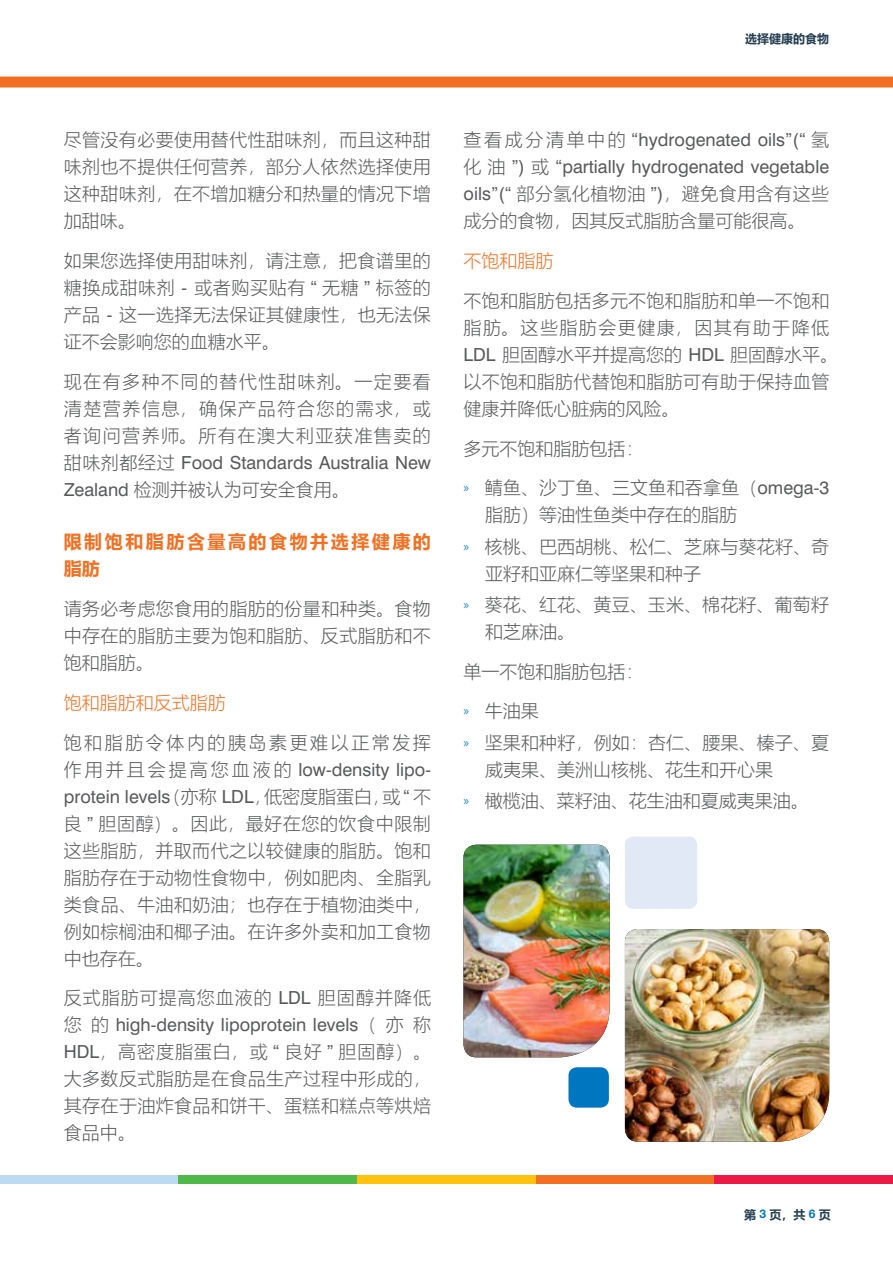
<style>
.page{position:relative;width:893px;height:1263px;background:#fff}
.page>*{position:absolute;margin:0;border:0;box-sizing:border-box;transform-origin:0 0}
.t1{font:18px/27px "Microsoft Ya Hei UI Light";letter-spacing:.02em;color:#58595b;text-align:justify}
.t2{font:18px/27px "Swiss 721 BT";color:#58595b}
.t3{font:18px/27px "Microsoft Ya Hei UI Light";color:#58595b}
.t4{font:700 18px/27px "Microsoft Ya Hei UI";letter-spacing:.14em;color:#f36f21}
.t5{font:18px "Microsoft Ya Hei UI Light";letter-spacing:.055em;color:#58595b}
.t6{font:18px "Microsoft Ya Hei UI Light";letter-spacing:.14em;color:#58595b}
.t7{font:18px "Microsoft Ya Hei UI Light";color:#f36f21}
.t8{font:700 12px "Microsoft Ya Hei UI";color:#243e50}
.s1{font-family:"Swiss 721 BT"}
.s2{font-family:"Microsoft Ya Hei UI Light"}
.s3{font-family:"Myriad Pro";font-size:13.5px;color:#1a88c9}
.s4{font-family:"Helvetica Neue LT Std";color:#0076c0}
</style>
<div class="page">
<div style="left:0;top:77px;width:893px;height:10px;background:#f36f21"></div>
<div style="left:357px;top:1176px;width:179px;height:8px;background:#ffc20e"></div>
<div style="left:0;top:1176px;width:179px;height:8px;background:#bcdbf3"></div>
<div style="left:179px;top:1176px;width:178px;height:8px;background:#50b848"></div>
<div style="left:536px;top:1176px;width:178px;height:8px;background:#f36f21"></div>
<div style="left:714px;top:1176px;width:179px;height:8px;background:#ed1846"></div>
<img style="left:625px;top:929px;width:204px;height:213px">
<img style="left:463px;top:845px;width:147px;height:212px">
<div style="left:568px;top:1067px;width:41px;height:41px;background:#0076c0;border-radius:9px"></div>
<div style="left:625px;top:836px;width:72px;height:73px;background:#e1e9f6;border-radius:9px"></div>
<p class="t8" style="left:745px;top:30px;width:85px">选择健康的食物</p>
<p class="t1" style="left:64px;top:126px;width:369px">尽管没有必要使用替代性甜味剂，而且这种甜味剂也不提供任何营养，部分人依然选择使用这种甜味剂，在不增加糖分和热量的情况下增加甜味。</p>
<p class="t1" style="left:64px;top:247px;width:369px">如果您选择使用甜味剂，请注意，把食谱里的糖换成甜味剂 <span class="s1">-</span> 或者购买贴有 <span class="s1">“</span> 无糖 <span class="s1">”</span> 标签的产品 <span class="s1">-</span> 这一选择无法保证其健康性，也无法保证不会影响您的血糖水平。</p>
<p class="t1" style="left:64px;top:367px;width:369px">现在有多种不同的替代性甜味剂。一定要看清楚营养信息，确保产品符合您的需求，或者询问营养师。所有在澳大利亚获准售卖的</p>
<p class="t2" style="left:64px;top:449px;width:369px"><span class="s2">甜味剂都经过</span> Food Standards Australia New</p>
<p class="t3" style="left:64px;top:475px;width:288px"><span class="s1">Zealand</span> 检测并被认为可安全食用。</p>
<p class="t4" style="left:64px;top:528px;width:369px">限制饱和脂肪含量高的食物并选择健康的脂肪</p>
<p class="t1" style="left:64px;top:595px;width:369px">请务必考虑您食用的脂肪的份量和种类。食物中存在的脂肪主要为饱和脂肪、反式脂肪和不饱和脂肪。</p>
<p class="t7" style="left:64px;top:690px;width:163px">饱和脂肪和反式脂肪</p>
<p class="t6" style="left:64px;top:730px;width:369px">饱和脂肪令体内的胰岛素更难以正常发挥</p>
<p class="t2" style="left:64px;top:756px;width:369px"><span class="s2">作用并且会提高您血液的</span> low-density lipo&shy;protein levels<span class="s2">（亦称</span> LDL<span class="s2">，低密度脂蛋白，或</span>“<span class="s2">不</span></p>
<p class="t1" style="left:64px;top:809px;width:369px">良 <span class="s1">”</span> 胆固醇）。因此，最好在您的饮食中限制这些脂肪，并取而代之以较健康的脂肪。饱和脂肪存在于动物性食物中，例如肥肉、全脂乳类食品、牛油和奶油；也存在于植物油类中，例如棕榈油和椰子油。在许多外卖和加工食物中也存在。</p>
<p class="t5" style="left:64px;top:986px;width:369px">反式脂肪可提高您血液的 <span class="s1">LDL</span> 胆固醇并降低</p>
<p class="t2" style="left:64px;top:1011px;width:369px"><span class="s2">您的</span> high-density lipoprotein levels<span class="s2">（亦称</span></p>
<p class="t1" style="left:64px;top:1038px;width:369px"><span class="s1">HDL</span>，高密度脂蛋白，或 <span class="s1">“</span> 良好 <span class="s1">”</span> 胆固醇）。大多数反式脂肪是在食品生产过程中形成的，其存在于油炸食品和饼干、蛋糕和糕点等烘焙食品中。</p>
<p class="t2" style="left:464px;top:126px;width:367px"><span class="s2">查看成分清单中的</span> “hydrogenated oils”(“ <span class="s2">氢化油</span> ”) <span class="s2">或</span> “partially hydrogenated vegetable</p>
<p class="t3" style="left:464px;top:180px;width:367px"><span class="s1">oils”(“</span> 部分氢化植物油 <span class="s1">”)</span>，避免食用含有这些成分的食物，因其反式脂肪含量可能很高。</p>
<p class="t7" style="left:464px;top:249px;width:91px">不饱和脂肪</p>
<p class="t1" style="left:464px;top:286px;width:376px;text-align:left">不饱和脂肪包括多元不饱和脂肪和单一不饱和脂肪。这些脂肪会更健康，因其有助于降低<br><span class="s1">LDL</span> 胆固醇水平并提高您的 <span class="s1">HDL</span> 胆固醇水平。以不饱和脂肪代替饱和脂肪可有助于保持血管健康并降低心脏病的风险。</p>
<p class="t3" style="left:464px;top:434px;width:181px">多元不饱和脂肪包括：</p>
<p class="t3" style="left:485px;top:474px;width:346px;text-indent:-22px"><span class="s3">»</span> 鲭鱼、沙丁鱼、三文鱼和吞拿鱼（<span class="s1">omega-3</span>脂肪）等油性鱼类中存在的脂肪</p>
<p class="t3" style="left:485px;top:532px;width:346px;text-indent:-22px"><span class="s3">»</span> 核桃、巴西胡桃、松仁、芝麻与葵花籽、奇亚籽和亚麻仁等坚果和种子</p>
<p class="t1" style="left:485px;top:590px;width:346px;text-indent:-22px"><span class="s3">»</span> 葵花、红花、黄豆、玉米、棉花籽、葡萄籽和芝麻油。</p>
<p class="t3" style="left:463px;top:657px;width:181px">单一不饱和脂肪包括：</p>
<p class="t1" style="left:463px;top:695px;width:367px;line-height:31.2px"><span class="s3">»</span> 牛油果<br><span class="s3">»</span> 坚果和种籽，例如：杏仁、腰果、榛子、夏</p>
<p class="t3" style="left:463px;top:753px;width:347px;line-height:31.2px;text-indent:22px">威夷果、美洲山核桃、花生和开心果<br><span class="s3">»</span> 橄榄油、菜籽油、花生油和夏威夷果油。</p>
<p class="t8" style="left:744px;top:1206px;width:88px">第<span class="s4">3</span>页，共<span class="s4">6</span>页</p>
</div>
